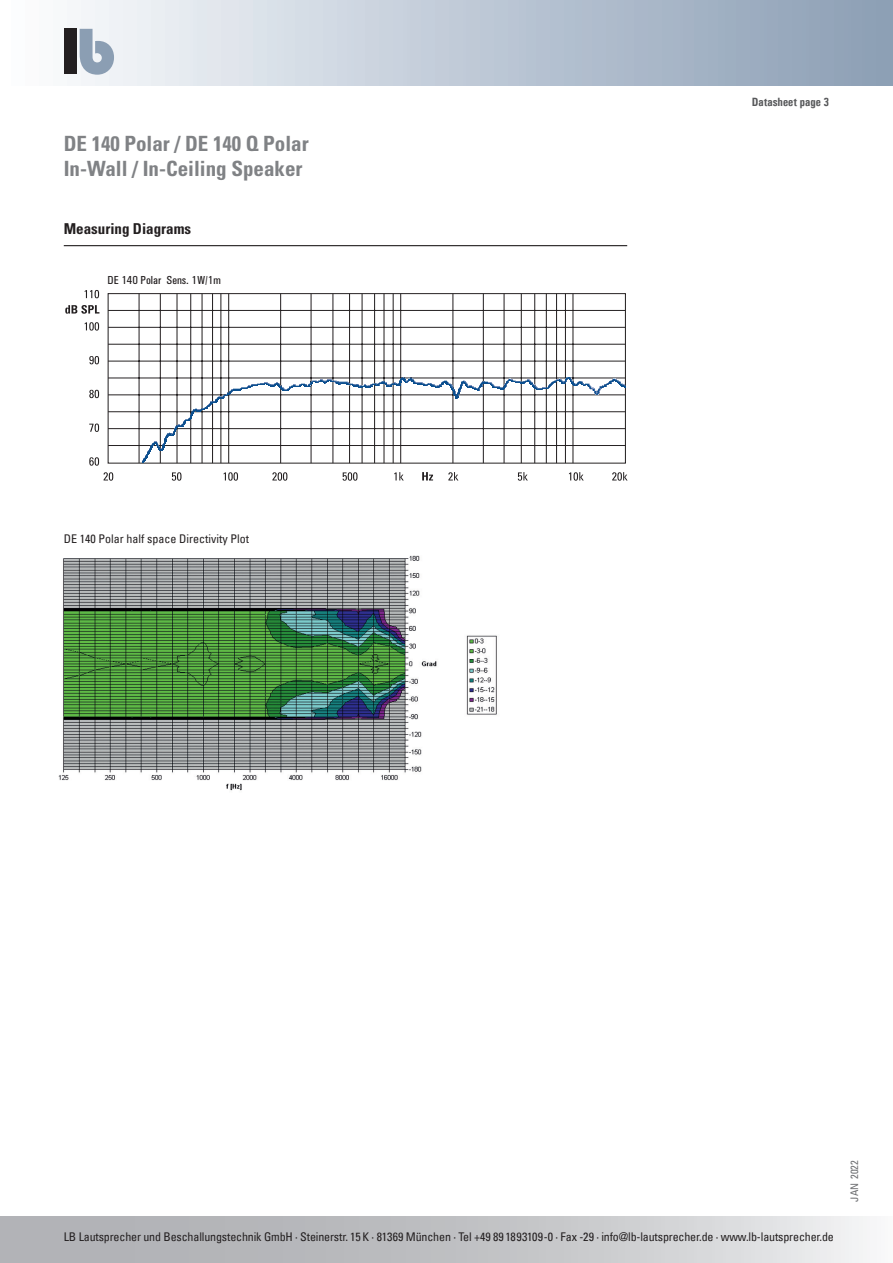
<style>
.page{position:relative;width:893px;height:1263px;background:#fff}
.page>*{position:absolute;margin:0;border:0;box-sizing:border-box;transform-origin:0 0}
.t1{font:700 condensed 21px/25.2px "Univers LT Std";color:#808285}
.t2{font:700 condensed 15px "Univers LT Std";color:#231f20}
.t3{font:condensed 12px "Univers Com 57";letter-spacing:-.01em;color:#231f20}
.t4{font:700 condensed 12px "Univers";color:#57585a}
.t5{font:500 condensed 11.7px "Univers";color:#231f20}
.t6{font:condensed 10.5px "Univers Com 57";letter-spacing:-.01em;color:#6c6d70}
</style>
<div class="page">
<div style="left:0;top:0;width:893px;height:85px;background:linear-gradient(to right,#fdfeff,#8a9db4)"></div>
<div style="left:64px;top:29px;width:13px;height:45px;background:#231f20"></div>
<svg style="left:80px;top:29px;width:34px;height:46px"></svg>
<svg style="left:0;top:1216px;width:867px;height:47px;background:#c4c5c8"></svg>
<hr style="left:64px;top:245px;width:563px;height:1px;background:#231f20">
<img style="left:58px;top:555px;width:439px;height:236px">
<div style="left:108px;top:293px;width:518px;height:171px;border:1px solid #231f20"></div>
<hr style="left:108px;top:310px;width:517px;height:1px;background:#231f20">
<hr style="left:108px;top:327px;width:517px;height:1px;background:#231f20">
<hr style="left:108px;top:344px;width:517px;height:1px;background:#231f20">
<hr style="left:108px;top:361px;width:517px;height:1px;background:#231f20">
<hr style="left:108px;top:378px;width:517px;height:1px;background:#231f20">
<hr style="left:108px;top:395px;width:517px;height:1px;background:#231f20">
<hr style="left:108px;top:411px;width:517px;height:1px;background:#231f20">
<hr style="left:108px;top:428px;width:517px;height:1px;background:#231f20">
<hr style="left:108px;top:445px;width:517px;height:1px;background:#231f20">
<hr style="left:139px;top:294px;width:1px;height:169px;background:#231f20">
<hr style="left:160px;top:294px;width:1px;height:169px;background:#231f20">
<hr style="left:177px;top:294px;width:1px;height:169px;background:#231f20">
<hr style="left:190px;top:294px;width:1px;height:169px;background:#231f20">
<hr style="left:202px;top:294px;width:1px;height:169px;background:#231f20">
<hr style="left:212px;top:294px;width:1px;height:169px;background:#231f20">
<hr style="left:221px;top:294px;width:1px;height:169px;background:#231f20">
<hr style="left:228px;top:294px;width:1px;height:169px;background:#231f20">
<hr style="left:280px;top:294px;width:1px;height:169px;background:#231f20">
<hr style="left:311px;top:294px;width:1px;height:169px;background:#231f20">
<hr style="left:333px;top:294px;width:1px;height:169px;background:#231f20">
<hr style="left:349px;top:294px;width:1px;height:169px;background:#231f20">
<hr style="left:374px;top:294px;width:1px;height:169px;background:#231f20">
<hr style="left:384px;top:294px;width:1px;height:169px;background:#231f20">
<hr style="left:393px;top:294px;width:1px;height:169px;background:#231f20">
<hr style="left:400px;top:294px;width:1px;height:169px;background:#231f20">
<hr style="left:453px;top:294px;width:1px;height:169px;background:#231f20">
<hr style="left:483px;top:294px;width:1px;height:169px;background:#231f20">
<hr style="left:504px;top:294px;width:1px;height:169px;background:#231f20">
<hr style="left:521px;top:294px;width:1px;height:169px;background:#231f20">
<hr style="left:534px;top:294px;width:1px;height:169px;background:#231f20">
<hr style="left:546px;top:294px;width:1px;height:169px;background:#231f20">
<hr style="left:556px;top:294px;width:1px;height:169px;background:#231f20">
<hr style="left:565px;top:294px;width:1px;height:169px;background:#231f20">
<hr style="left:573px;top:294px;width:1px;height:169px;background:#231f20">
<hr style="left:362px;top:294px;width:1px;height:169px;background:#231f20">
<svg style="left:85px;top:290px;width:14px;height:8px"></svg>
<svg style="left:65px;top:305px;width:34px;height:9px"></svg>
<svg style="left:85px;top:322px;width:14px;height:9px"></svg>
<svg style="left:89px;top:356px;width:10px;height:8px"></svg>
<svg style="left:89px;top:390px;width:10px;height:8px"></svg>
<svg style="left:89px;top:423px;width:10px;height:9px"></svg>
<svg style="left:89px;top:457px;width:10px;height:9px"></svg>
<svg style="left:103px;top:472px;width:10px;height:9px"></svg>
<svg style="left:172px;top:472px;width:10px;height:9px"></svg>
<svg style="left:224px;top:472px;width:14px;height:9px"></svg>
<svg style="left:272px;top:472px;width:15px;height:9px"></svg>
<svg style="left:343px;top:472px;width:15px;height:9px"></svg>
<svg style="left:394px;top:472px;width:10px;height:8px"></svg>
<svg style="left:422px;top:472px;width:11px;height:8px"></svg>
<svg style="left:448px;top:472px;width:10px;height:8px"></svg>
<svg style="left:518px;top:472px;width:10px;height:9px"></svg>
<svg style="left:569px;top:472px;width:15px;height:9px"></svg>
<svg style="left:612px;top:472px;width:15px;height:9px"></svg>
<svg style="left:142px;top:377px;width:484px;height:86px"></svg>
<h1 class="t1" style="left:64px;top:131px;width:246px">DE 140 Polar / DE 140 Q Polar<br>In-Wall / In-Ceiling Speaker</h1>
<p class="t2" style="left:64px;top:220px;width:129px">Measuring Diagrams</p>
<p class="t5" style="left:107px;top:273px;width:115px">DE 140 Polar Sens. 1W/1m</p>
<p class="t3" style="left:64px;top:531px;width:187px">DE 140 Polar half space Directivity Plot</p>
<p class="t4" style="left:752px;top:95px;width:79px">Datasheet page 3</p>
<p class="t3" style="left:64px;top:1229px;width:772px">LB Lautsprecher und Beschallungstechnik GmbH · Steinerstr. 15 K · 81369 München · Tel +49 89 1893109-0 · Fax -29 · info@lb-lautsprecher.de · www.lb-lautsprecher.de</p>
<p class="t6" style="left:848px;top:1201px;width:43px;rotate:-90deg">JAN 2022</p>
</div>
